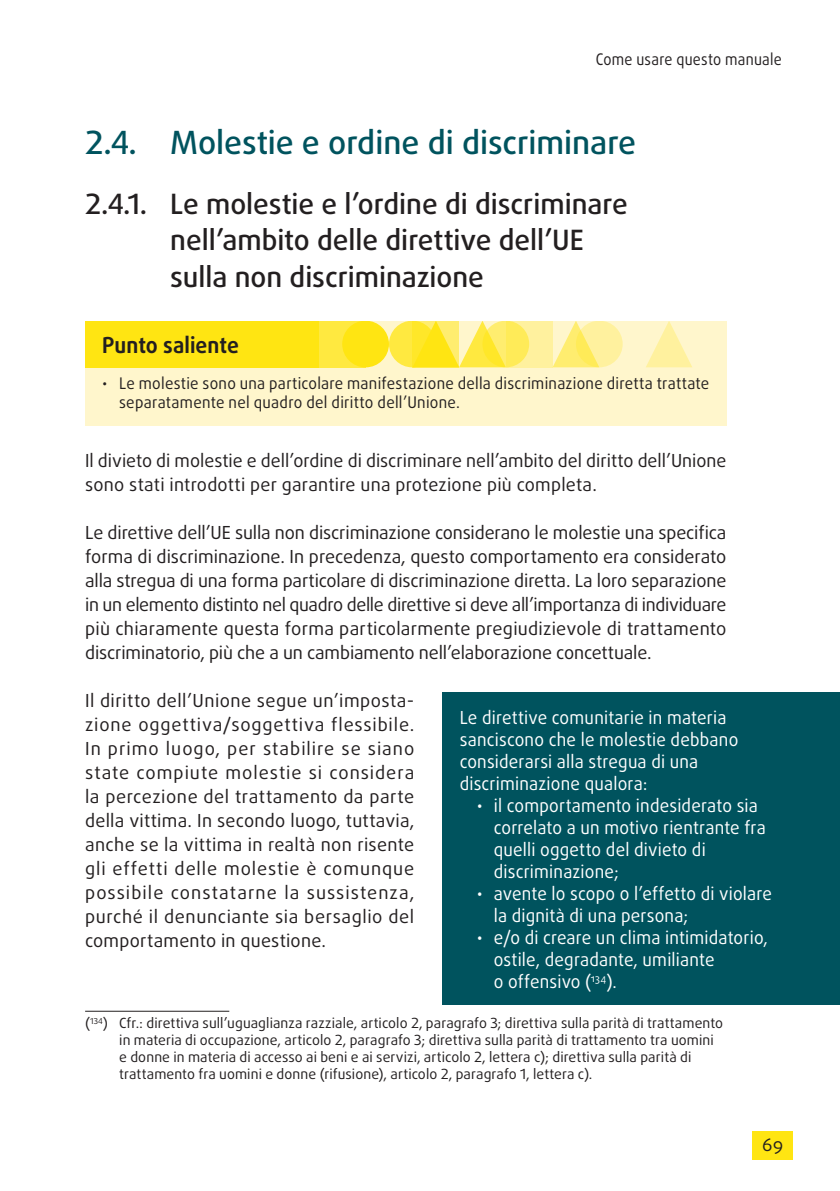
<style>
.page{position:relative;width:840px;height:1191px;background:#fff}
.page>*{position:absolute;margin:0;border:0;box-sizing:border-box;transform-origin:0 0}
.title_2{font:500 32px "Daxline Pro";color:#00535e}
.title_3{font:500 28px/36px "Daxline Pro";color:#231f20}
.keypoints_title_SW{font:700 22px "Daxline Pro";color:#231f20;scale:.95 1}
.text{font:18px/24px "Daxline Pro";letter-spacing:.02em;color:#231f20}
.box-side_body{font:18px/22px "Daxline Pro";letter-spacing:.01em;color:#fff;scale:.95 1}
.t1{font:16px/19.2px "Daxline Pro";letter-spacing:.02em;color:#231f20;scale:.95 1}
.t2{font:16px "Daxline Pro";letter-spacing:.02em;color:#231f20;scale:.9 1}
.footnote{font:14px/17px "Daxline Pro";letter-spacing:.005em;color:#231f20}
</style>
<div class="page">
<svg style="left:85px;top:321px;width:641px;height:47px;fill:#fff6cc"></svg>
<div style="left:389px;top:321px;width:46px;height:46px;background:#ffe940;border-radius:50%"></div>
<div style="left:318px;top:321px;width:47px;height:46px;background:#ffe940"></div>
<div style="left:85px;top:321px;width:233px;height:46px;background:#ffe512"></div>
<svg style="left:552px;top:321px;width:42px;height:46px"></svg>
<svg style="left:645px;top:321px;width:47px;height:46px"></svg>
<div style="left:342px;top:321px;width:47px;height:46px;background:#ffe512;border-radius:50%"></div>
<svg style="left:459px;top:321px;width:42px;height:46px"></svg>
<svg style="left:482px;top:321px;width:47px;height:46px"></svg>
<svg style="left:575px;top:321px;width:47px;height:46px;fill:#fff19e"></svg>
<svg style="left:412px;top:321px;width:47px;height:46px"></svg>
<svg style="left:506px;top:321px;width:46px;height:46px;fill:#fff19e"></svg>
<div style="left:752px;top:1131px;width:40px;height:28px;background:#ffe512"></div>
<div style="left:85px;top:368px;width:641px;height:58px;background:#fff6cc"></div>
<hr style="left:85px;top:1011px;width:144px;height:1px;background:#231f20">
<div style="left:442px;top:692px;width:397px;height:313px;background:#00535e"></div>
<p class="t2" style="left:595px;top:49px;width:208px">Come usare questo manuale</p>
<p class="title_2" style="left:85px;top:122px;width:552px">2.4. Molestie e ordine di discriminare</p>
<p class="title_3" style="left:170px;top:186px;width:458px;text-indent:-85px">2.4.1. Le molestie e l’ordine di discriminare nell’ambito delle direttive dell’UE sulla non discriminazione</p>
<p class="keypoints_title_SW" style="left:102px;top:330px;width:145px">Punto saliente</p>
<p class="t1" style="left:119px;top:373px;width:622px;text-indent:-17px">• Le molestie sono una particolare manifestazione della discriminazione diretta trattate separatamente nel quadro del diritto dell’Unione.</p>
<p class="text" style="left:85px;top:448px;width:642px">Il divieto di molestie e dell’ordine di discriminare nell’ambito del diritto dell’Unione sono stati introdotti per garantire una protezione più completa.</p>
<p class="text" style="left:85px;top:520px;width:642px;text-align:justify">Le direttive dell’UE sulla non discriminazione considerano le molestie una specifica forma di discriminazione. In precedenza, questo comportamento era considerato alla stregua di una forma particolare di discriminazione diretta. La loro separazione in un elemento distinto nel quadro delle direttive si deve all’importanza di individuare più chiaramente questa forma particolarmente pregiudizievole di trattamento discriminatorio, più che a un cambiamento nell’elaborazione concettuale.</p>
<p class="text" style="left:85px;top:688px;width:330px">Il diritto dell’Unione segue un’imposta&shy;zione oggettiva/soggettiva flessibile.<br>In primo luogo, per stabilire se siano state compiute molestie si considera la percezione del trattamento da parte della vittima. In secondo luogo, tuttavia, anche se la vittima in realtà non risente gli effetti delle molestie è comunque possibile constatarne la sussistenza, purché il denunciante sia bersaglio del comportamento in questione.</p>
<p class="box-side_body" style="left:459px;top:706px;width:295px">Le direttive comunitarie in materia sanciscono che le molestie debbano considerarsi alla stregua di una discriminazione qualora:</p>
<p class="box-side_body" style="left:493px;top:794px;width:288px;text-indent:-17px">• il comportamento indesiderato sia correlato a un motivo rientrante fra quelli oggetto del divieto di discriminazione;</p>
<p class="box-side_body" style="left:493px;top:882px;width:294px;text-indent:-17px">• avente lo scopo o l’effetto di violare la dignità di una persona;</p>
<p class="box-side_body" style="left:493px;top:926px;width:290px;text-indent:-17px">• e/o di creare un clima intimidatorio, ostile, degradante, umiliante<br>o offensivo (<sup>134</sup>).</p>
<p class="footnote" style="left:119px;top:1014px;width:605px;text-indent:-34px">(<sup>134</sup>) Cfr.: direttiva sull’uguaglianza razziale, articolo 2, paragrafo 3; direttiva sulla parità di trattamento in materia di occupazione, articolo 2, paragrafo 3; direttiva sulla parità di trattamento tra uomini e donne in materia di accesso ai beni e ai servizi, articolo 2, lettera c); direttiva sulla parità di trattamento fra uomini e donne (rifusione), articolo 2, paragrafo 1, lettera c).</p>
<p class="text" style="left:761px;top:1132px;width:23px">69</p>
</div>
